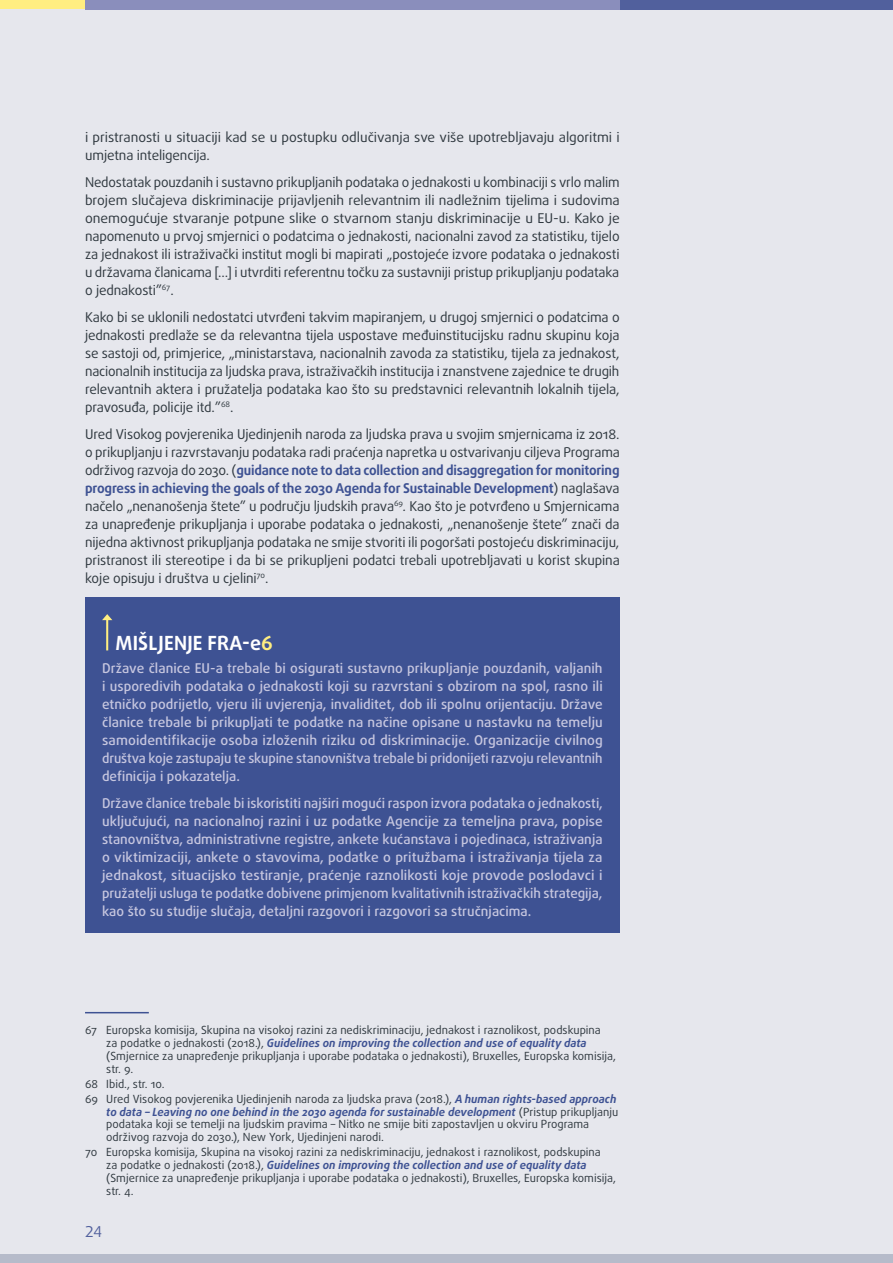
<style>
.page{position:relative;width:893px;height:1263px;background:#fff}
.page>*{position:absolute;margin:0;border:0;box-sizing:border-box;transform-origin:0 0}
.Title_opinions{font:700 19.5px "Daxline Pro";letter-spacing:.01em;color:#fff}
.t1{font:15px "Daxline Pro";color:#51609d}
.BODYTEXT{font:13.5px/18px "Daxline Pro";letter-spacing:-.01em;color:#2f383f;text-align:justify}
.Opinions-text{font:13.5px/18px "Daxline Pro Medium 2";color:#c6c6df;text-align:justify}
.endnotes{font:11.25px/12.8px "Daxline Pro";color:#2f383f}
.s1{font-weight:700;color:#3e5293}
.s2{font-style:italic}
.s3{color:#ffee81}
.s4{font-weight:700;font-style:italic;color:#3e5293}
</style>
<div class="page">
<div style="left:0;top:9px;width:893px;height:1249px;background:#e6e7ed"></div>
<div style="left:0;top:1254px;width:893px;height:9px;background:#b6bbca"></div>
<div style="left:393px;top:0;width:500px;height:10px;background:#51609d"></div>
<div style="left:85px;top:0;width:535px;height:10px;background:#8a8ebc"></div>
<div style="left:0;top:0;width:85px;height:9px;background:#ffee81"></div>
<div style="left:85px;top:597px;width:535px;height:336px;background:#3e5293"></div>
<svg style="left:102px;top:614px;width:10px;height:36px"></svg>
<hr style="left:85px;top:1012px;width:64px;height:1px;background:#3e5293">
<p class="BODYTEXT" style="left:85px;top:128px;width:536px">i pristranosti u situaciji kad se u postupku odlučivanja sve više upotrebljavaju algoritmi i umjetna inteligencija.</p>
<p class="BODYTEXT" style="left:85px;top:173px;width:536px">Nedostatak pouzdanih i sustavno prikupljanih podataka o jednakosti u kombinaciji s vrlo malim brojem slučajeva diskriminacije prijavljenih relevantnim ili nadležnim tijelima i sudovima onemogućuje stvaranje potpune slike o stvarnom stanju diskriminacije u EU-u. Kako je napomenuto u prvoj smjernici o podatcima o jednakosti, nacionalni zavod za statistiku, tijelo za jednakost ili istraživački institut mogli bi mapirati „postojeće izvore podataka o jednakosti u državama članicama […] i utvrditi referentnu točku za sustavniji pristup prikupljanju podataka o jednakosti”<sup>67</sup>.</p>
<p class="BODYTEXT" style="left:85px;top:308px;width:536px">Kako bi se uklonili nedostatci utvrđeni takvim mapiranjem, u drugoj smjernici o podatcima o jednakosti predlaže se da relevantna tijela uspostave međuinstitucijsku radnu skupinu koja se sastoji od, primjerice, „ministarstava, nacionalnih zavoda za statistiku, tijela za jednakost, nacionalnih institucija za ljudska prava, istraživačkih institucija i znanstvene zajednice te drugih relevantnih aktera i pružatelja podataka kao što su predstavnici relevantnih lokalnih tijela, pravosuđa, policije itd.”<sup>68</sup>.</p>
<p class="BODYTEXT" style="left:85px;top:425px;width:536px">Ured Visokog povjerenika Ujedinjenih naroda za ljudska prava u svojim smjernicama iz 2018. o prikupljanju i razvrstavanju podataka radi praćenja napretka u ostvarivanju ciljeva Programa održivog razvoja do 2030. (<span class="s1">guidance note to data collection and disaggregation for monitoring progress in achieving the goals of the 2030 Agenda for Sustainable Development</span>) naglašava načelo „nenanošenja štete” u području ljudskih prava<sup>69</sup><span class="s2">.</span> Kao što je potvrđeno u Smjernicama za unapređenje prikupljanja i uporabe podataka o jednakosti, „nenanošenje štete” znači da nijedna aktivnost prikupljanja podataka ne smije stvoriti ili pogoršati postojeću diskriminaciju, pristranost ili stereotipe i da bi se prikupljeni podatci trebali upotrebljavati u korist skupina koje opisuju i društva u cjelini<sup>70</sup>.</p>
<p class="Title_opinions" style="left:116px;top:630px;width:159px">MIŠLJENJE FRA-e<span class="s3">6</span></p>
<p class="Opinions-text" style="left:102px;top:659px;width:502px">Države članice EU-a trebale bi osigurati sustavno prikupljanje pouzdanih, valjanih i usporedivih podataka o jednakosti koji su razvrstani s obzirom na spol, rasno ili etničko podrijetlo, vjeru ili uvjerenja, invaliditet, dob ili spolnu orijentaciju. Države članice trebale bi prikupljati te podatke na načine opisane u nastavku na temelju samoidentifikacije osoba izloženih riziku od diskriminacije. Organizacije civilnog društva koje zastupaju te skupine stanovništva trebale bi pridonijeti razvoju relevantnih definicija i pokazatelja.</p>
<p class="Opinions-text" style="left:102px;top:794px;width:502px">Države članice trebale bi iskoristiti najširi mogući raspon izvora podataka o jednakosti, uključujući, na nacionalnoj razini i uz podatke Agencije za temeljna prava, popise stanovništva, administrativne registre, ankete kućanstava i pojedinaca, istraživanja o viktimizaciji, ankete o stavovima, podatke o pritužbama i istraživanja tijela za jednakost, situacijsko testiranje, praćenje raznolikosti koje provode poslodavci i pružatelji usluga te podatke dobivene primjenom kvalitativnih istraživačkih strategija, kao što su studije slučaja, detaljni razgovori i razgovori sa stručnjacima.</p>
<p class="endnotes" style="left:106px;top:1024px;width:511px;text-indent:-21px">67 Europska komisija, Skupina na visokoj razini za nediskriminaciju, jednakost i raznolikost, podskupina<br>za podatke o jednakosti (2018.), <span class="s4">Guidelines on improving the collection and use of equality data </span>(Smjernice za unapređenje prikupljanja i uporabe podataka o jednakosti), Bruxelles, Europska komisija, str. 9.</p>
<p class="endnotes" style="left:85px;top:1077px;width:81px">68 Ibid., str. 10.</p>
<p class="endnotes" style="left:106px;top:1092px;width:514px;text-indent:-21px">69 Ured Visokog povjerenika Ujedinjenih naroda za ljudska prava (2018.), <span class="s4">A human rights-based approach to data – Leaving no one behind in the 2030 agenda for sustainable development</span> (Pristup prikupljanju podataka koji se temelji na ljudskim pravima – Nitko ne smije biti zapostavljen u okviru Programa održivog razvoja do 2030.), New York, Ujedinjeni narodi.</p>
<p class="endnotes" style="left:106px;top:1146px;width:511px;text-indent:-21px">70 Europska komisija, Skupina na visokoj razini za nediskriminaciju, jednakost i raznolikost, podskupina<br>za podatke o jednakosti (2018.), <span class="s4">Guidelines on improving the collection and use of equality data </span>(Smjernice za unapređenje prikupljanja i uporabe podataka o jednakosti), Bruxelles, Europska komisija, str. 4.</p>
<p class="t1" style="left:85px;top:1221px;width:18px">24</p>
</div>
